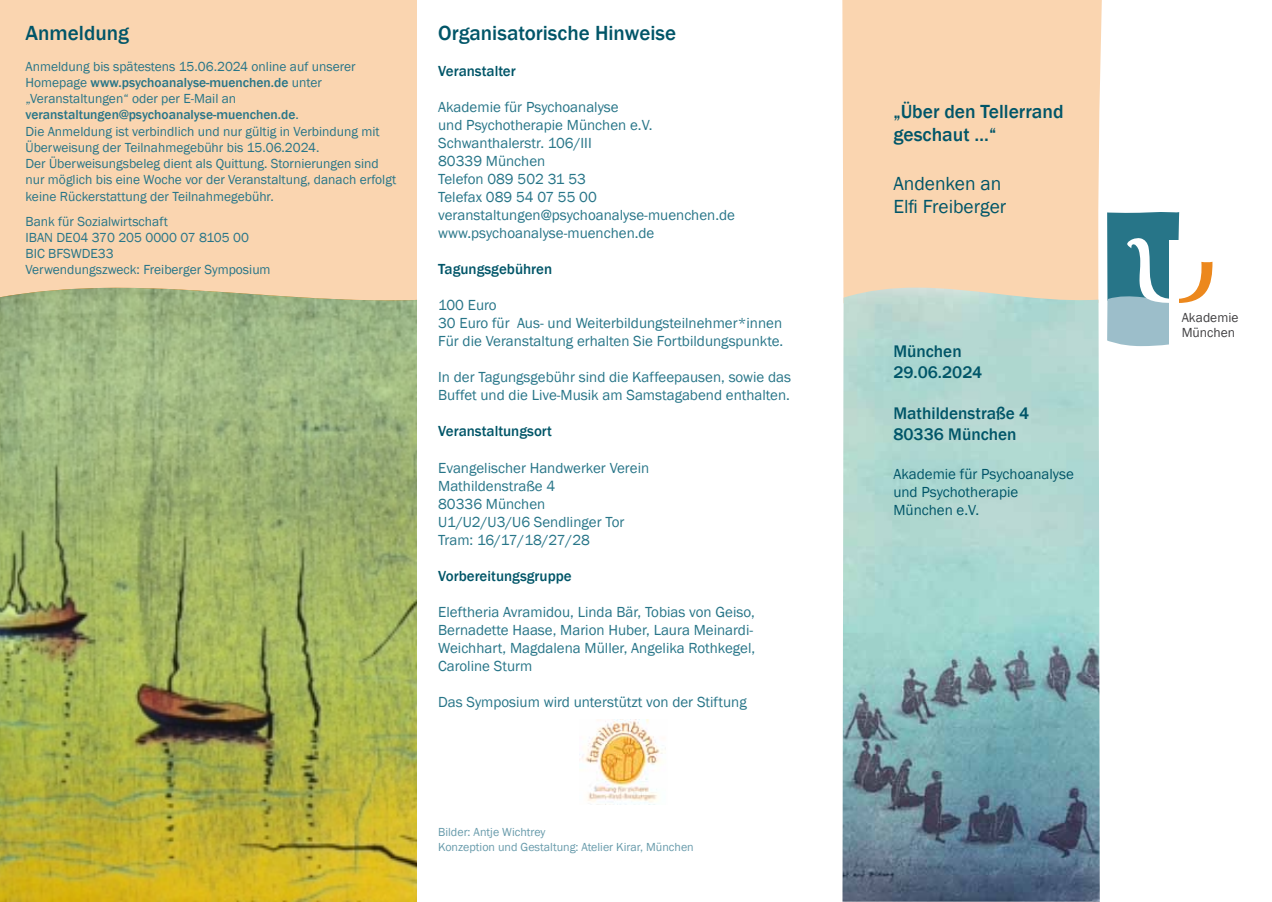
<style>
.page{position:relative;width:1272px;height:902px;background:#fff}
.page>*{position:absolute;margin:0;border:0;box-sizing:border-box;transform-origin:0 0}
.t1{font:500 21px "Franklin Gothic";color:#005568}
.t2{font:500 19.5px/23.4px "Franklin Gothic";color:#005568}
.t3{font:19.5px/23.4px "Franklin Gothic";color:#005568}
.t4{font:500 17.25px/20.7px "Franklin Gothic";color:#005568}
.t5{font:15px/18px "Franklin Gothic";color:#277588}
.t6{font:500 15px "Franklin Gothic";color:#005568}
.t7{font:15px/18px "Franklin Gothic";color:#005568}
.t8{font:13.5px/16.2px "Franklin Gothic";color:#277588}
.t9{font:13.5px/15.8px "Franklin Gothic";color:#414042}
.t10{font:12px/14.4px "Franklin Gothic";color:#689bab}
.s1{font-weight:500}
</style>
<div class="page">
<div style="left:0;top:0;width:417px;height:272px;background:#fad5b0"></div>
<div style="left:0;top:272px;width:417px;height:16px;background:#fad5b0"></div>
<img style="left:0;top:288px;width:417px;height:613px">
<svg style="left:1107px;top:212px;width:105px;height:134px"></svg>
<div style="left:1168px;top:240px;width:10px;height:106px;background:#fff"></div>
<div style="left:842px;top:0;width:260px;height:308px;background:#fad5b0"></div>
<img style="left:579px;top:719px;width:84px;height:85px">
<img style="left:844px;top:287px;width:255px;height:614px">
<h1 class="t1" style="left:26px;top:20px;width:105px">Anmeldung</h1>
<p class="t8" style="left:25px;top:59px;width:372px">Anmeldung bis spätestens 15.06.2024 online auf unserer Homepage <span class="s1">www.psychoanalyse-muenchen.de</span> unter „Veranstaltungen“ oder per E-Mail an <span class="s1">veranstaltungen@psychoanalyse-muenchen.de</span>.<br>Die Anmeldung ist verbindlich und nur gültig in Verbindung mit Überweisung der Teilnahmegebühr bis 15.06.2024.<br>Der Überweisungsbeleg dient als Quittung. Stornierungen sind nur möglich bis eine Woche vor der Veranstaltung, danach erfolgt keine Rückerstattung der Teilnahmegebühr.</p>
<p class="t8" style="left:25px;top:213px;width:247px">Bank für Sozialwirtschaft<br>IBAN DE04 370 205 0000 07 8105 00<br>BIC BFSWDE33<br>Verwendungszweck: Freiberger Symposium</p>
<h1 class="t1" style="left:438px;top:20px;width:239px">Organisatorische Hinweise</h1>
<p class="t6" style="left:438px;top:62px;width:79px">Veranstalter</p>
<p class="t5" style="left:438px;top:99px;width:298px">Akademie für Psychoanalyse<br>und Psychotherapie München e.V.<br>Schwanthalerstr. 106/III<br>80339 München<br>Telefon 089 502 31 53<br>Telefax 089 54 07 55 00 veranstaltungen@psychoanalyse-muenchen.de www.psychoanalyse-muenchen.de</p>
<p class="t6" style="left:438px;top:260px;width:116px">Tagungsgebühren</p>
<p class="t5" style="left:438px;top:297px;width:346px">100 Euro<br>30 Euro für Aus- und Weiterbildungsteilnehmer*innen<br>Für die Veranstaltung erhalten Sie Fortbildungspunkte.</p>
<p class="t5" style="left:438px;top:369px;width:354px">In der Tagungsgebühr sind die Kaffeepausen, sowie das<br>Buffet und die Live-Musik am Samstagabend enthalten.</p>
<p class="t6" style="left:438px;top:422px;width:115px">Veranstaltungsort</p>
<p class="t5" style="left:438px;top:459px;width:213px">Evangelischer Handwerker Verein<br>Mathildenstraße 4<br>80336 München<br>U1/U2/U3/U6 Sendlinger Tor<br>Tram: 16/17/18/27/28</p>
<p class="t6" style="left:438px;top:566px;width:135px">Vorbereitungsgruppe</p>
<p class="t5" style="left:438px;top:603px;width:318px">Eleftheria Avramidou, Linda Bär, Tobias von Geiso, Bernadette Haase, Marion Huber, Laura Meinardi-Weichhart, Magdalena Müller, Angelika Rothkegel, Caroline Sturm</p>
<p class="t5" style="left:438px;top:693px;width:310px">Das Symposium wird unterstützt von der Stiftung</p>
<p class="t10" style="left:438px;top:825px;width:257px">Bilder: Antje Wichtrey<br>Konzeption und Gestaltung: Atelier Kirar, München</p>
<h2 class="t2" style="left:893px;top:100px;width:172px">„Über den Tellerrand geschaut …“</h2>
<h2 class="t3" style="left:893px;top:172px;width:114px">Andenken an<br>Elfi Freiberger</h2>
<p class="t4" style="left:893px;top:341px;width:90px">München<br>29.06.2024</p>
<p class="t4" style="left:893px;top:403px;width:137px">Mathildenstraße 4<br>80336 München</p>
<p class="t7" style="left:893px;top:465px;width:182px">Akademie für Psychoanalyse und Psychotherapie<br>München e.V.</p>
<p class="t9" style="left:1181px;top:309px;width:58px">Akademie<br>München</p>
</div>
